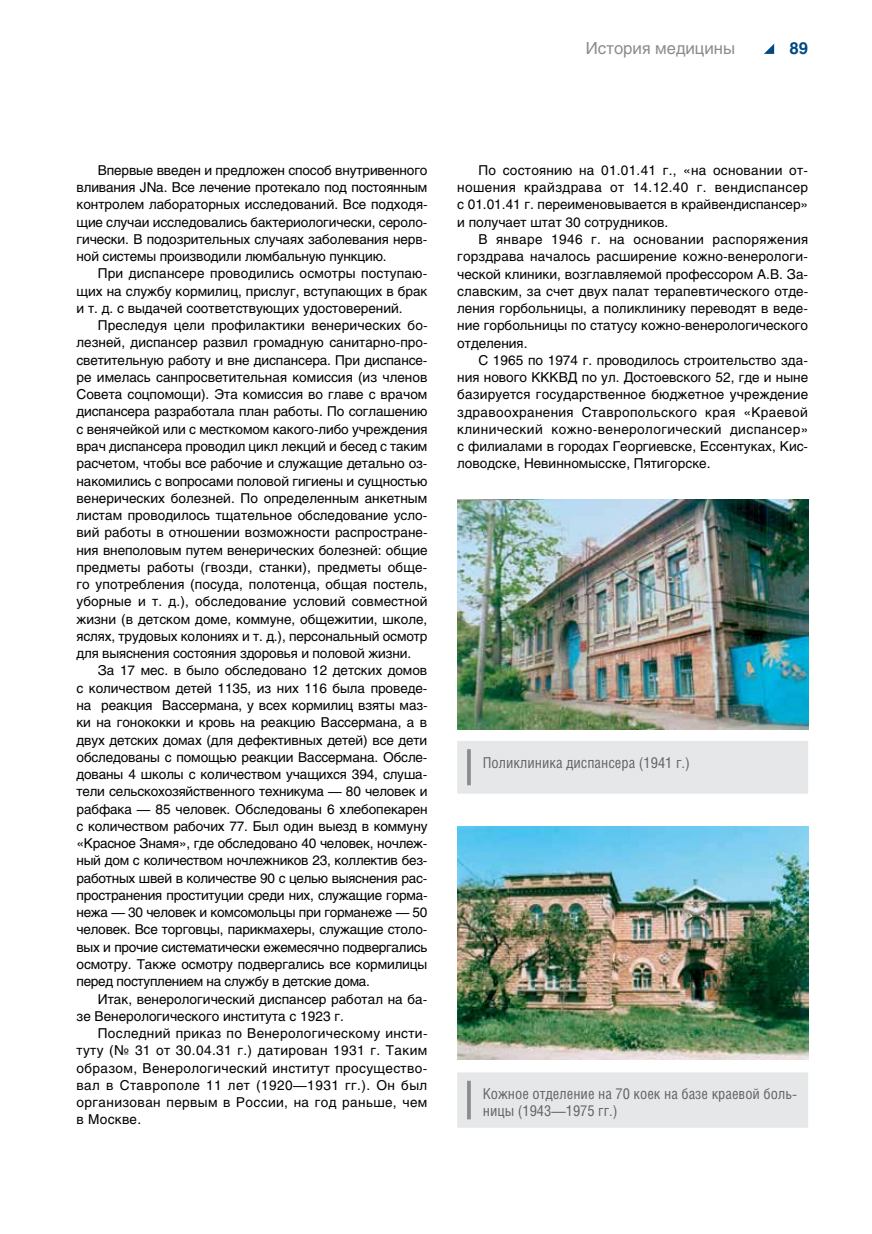
<style>
.page{position:relative;width:872px;height:1234px;background:#fff}
.page>*{position:absolute;margin:0;border:0;box-sizing:border-box;transform-origin:0 0}
.t1{font:16.5px "Helios C";color:#8a8c8e}
.t2{font:700 16.5px "Helios C";color:#004983}
.t3{font:15px/16.5px "Helios Cond C";color:#636466}
.t4{font:13.5px/17.2px "Helios C";color:#000;text-align:justify}
</style>
<div class="page">
<svg style="left:764px;top:44px;width:10px;height:10px"></svg>
<img style="left:457px;top:499px;width:351px;height:230px">
<img style="left:457px;top:826px;width:351px;height:233px">
<div style="left:457px;top:741px;width:351px;height:52px;background:#e6e7e8"></div>
<hr style="left:467px;top:749px;width:4px;height:36px;background:#8a8c8e">
<div style="left:457px;top:1072px;width:351px;height:55px;background:#e6e7e8"></div>
<hr style="left:467px;top:1080px;width:4px;height:39px;background:#8a8c8e">
<p class="t1" style="left:586px;top:38px;width:151px">История медицины</p>
<p class="t2" style="left:789px;top:38px;width:20px">89</p>
<p class="t4" style="left:77px;top:161px;width:352px;text-indent:21px">Впервые введен и предложен способ внутривенного вливания JNa. Все лечение протекало под постоянным контролем лабораторных исследований. Все подходя&shy;щие случаи исследовались бактериологически, сероло&shy;гически. В подозрительных случаях заболевания нерв&shy;ной системы производили люмбальную пункцию.</p>
<p class="t4" style="left:77px;top:265px;width:352px;text-indent:21px">При диспансере проводились осмотры поступаю&shy;щих на службу кормилиц, прислуг, вступающих в брак и т. д. с выдачей соответствующих удостоверений.</p>
<p class="t4" style="left:77px;top:316px;width:353px;text-indent:21px">Преследуя цели профилактики венерических бо&shy;лезней, диспансер развил громадную санитарно-про&shy;светительную работу и вне диспансера. При диспансе&shy;ре имелась санпросветительная комиссия (из членов Совета соцпомощи). Эта комиссия во главе с врачом диспансера разработала план работы. По соглашению с венячейкой или с месткомом какого-либо учреждения врач диспансера проводил цикл лекций и бесед с таким расчетом, чтобы все рабочие и служащие детально оз&shy;накомились с вопросами половой гигиены и сущностью венерических болезней. По определенным анкетным листам проводилось тщательное обследование усло&shy;вий работы в отношении возможности распростране&shy;ния внеполовым путем венерических болезней: общие предметы работы (гвозди, станки), предметы обще&shy;го употребления (посуда, полотенца, общая постель, уборные и т. д.), обследование условий совместной жизни (в детском доме, коммуне, общежитии, школе, яслях, трудовых колониях и т. д.), персональный осмотр для выяснения состояния здоровья и половой жизни.</p>
<p class="t4" style="left:77px;top:661px;width:353px;text-indent:21px">За 17 мес. в было обследовано 12 детских домов с количеством детей 1135, из них 116 была проведе&shy;на реакция Вассермана, у всех кормилиц взяты маз&shy;ки на гонококки и кровь на реакцию Вассермана, а в двух детских домах (для дефективных детей) все дети обследованы с помощью реакции Вассермана. Обсле&shy;дованы 4 школы с количеством учащихся 394, слуша&shy;тели сельскохозяйственного техникума — 80 человек и рабфака — 85 человек. Обследованы 6 хлебопекарен с количеством рабочих 77. Был один выезд в коммуну «Красное Знамя», где обследовано 40 человек, ночлеж&shy;ный дом с количеством ночлежников 23, коллектив без&shy;работных швей в количестве 90 с целью выяснения рас&shy;пространения проституции среди них, служащие горма&shy;нежа — 30 человек и комсомольцы при горманеже — 50 человек. Все торговцы, парикмахеры, служащие столо&shy;вых и прочие систематически ежемесячно подвергались осмотру. Также осмотру подвергались все кормилицы перед поступлением на службу в детские дома.</p>
<p class="t4" style="left:77px;top:989px;width:352px;text-indent:21px">Итак, венерологический диспансер работал на ба&shy;зе Венерологического института с 1923 г.</p>
<p class="t4" style="left:77px;top:1024px;width:352px;text-indent:21px">Последний приказ по Венерологическому инсти&shy;туту (№ 31 от 30.04.31 г.) датирован 1931 г. Таким образом, Венерологический институт просущество&shy;вал в Ставрополе 11 лет (1920—1931 гг.). Он был организован первым в России, на год раньше, чем в Москве.</p>
<p class="t4" style="left:457px;top:161px;width:352px;text-indent:21px">По состоянию на 01.01.41 г., «на основании от&shy;ношения крайздрава от 14.12.40 г. вендиспансер с 01.01.41 г. переименовывается в крайвендиспансер» и получает штат 30 сотрудников.</p>
<p class="t4" style="left:457px;top:230px;width:352px;text-indent:21px">В январе 1946 г. на основании распоряжения горздрава началось расширение кожно-венерологи&shy;ческой клиники, возглавляемой профессором А.В. За&shy;славским, за счет двух палат терапевтического отде&shy;ления горбольницы, а поликлинику переводят в веде&shy;ние горбольницы по статусу кожно-венерологического отделения.</p>
<p class="t4" style="left:457px;top:351px;width:352px;text-indent:21px">С 1965 по 1974 г. проводилось строительство зда&shy;ния нового КККВД по ул. Достоевского 52, где и ныне базируется государственное бюджетное учреждение здравоохранения Ставропольского края «Краевой клинический кожно-венерологический диспансер» с филиалами в городах Георгиевске, Ессентуках, Кис&shy;ловодске, Невинномысске, Пятигорске.</p>
<p class="t3" style="left:483px;top:753px;width:209px">Поликлиника диспансера (1941 г.)</p>
<p class="t3" style="left:483px;top:1084px;width:316px">Кожное отделение на 70 коек на базе краевой боль&shy;ницы (1943—1975 гг.)</p>
</div>
